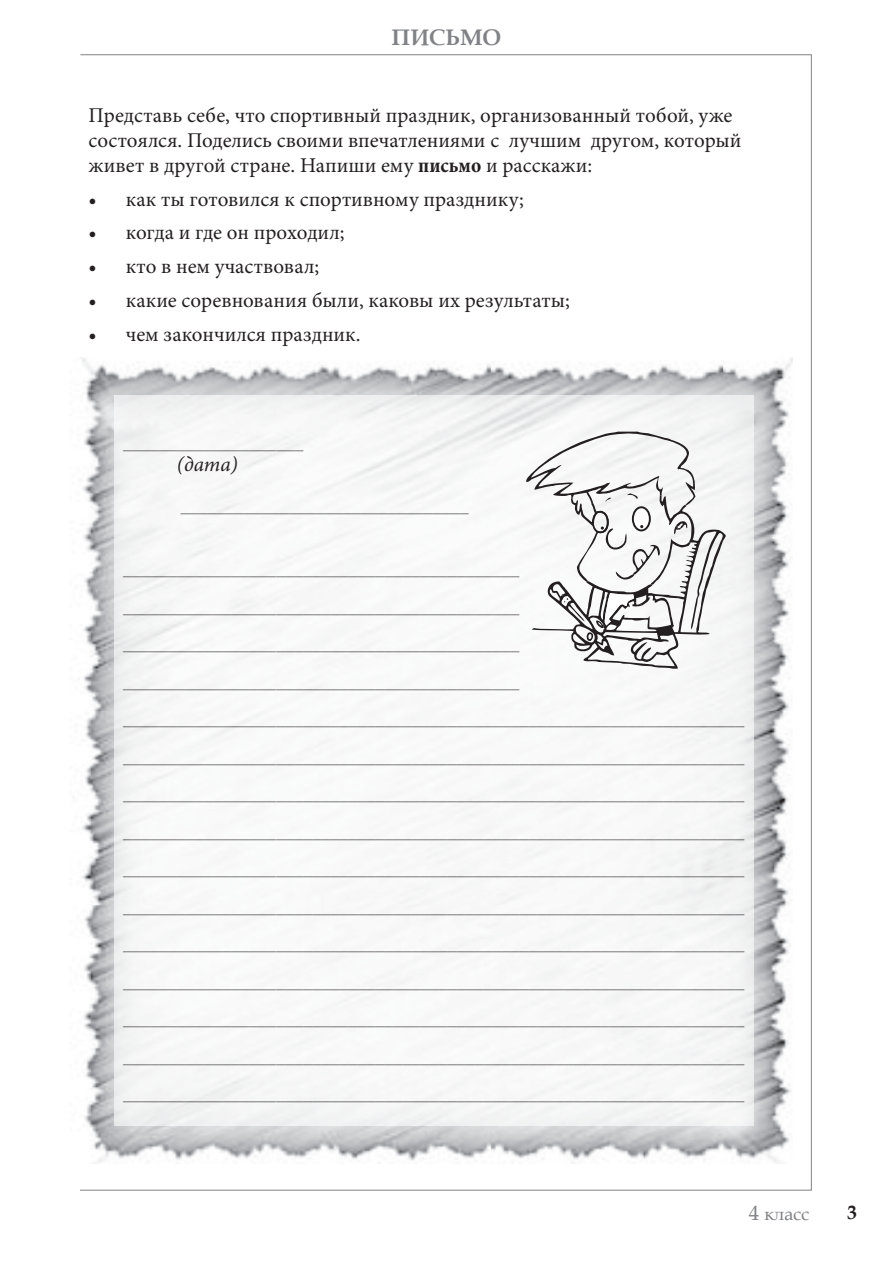
<style>
.page{position:relative;width:893px;height:1263px;background:#fff}
.page>*{position:absolute;margin:0;border:0;box-sizing:border-box;transform-origin:0 0}
.t1{font:700 22.5px "Book Antiqua";color:#808285}
.Options_1Col__4{font:21px/25.2px "Minion Pro";color:#231f20}
.Tekstas_4{font:italic 21px "Minion Pro";color:#231f20}
.t2{font:700 19.5px "Book Antiqua";color:#231f20}
.t3{font:18px/37.5px "Minion Pro";color:#231f20}
.t4{font:18px "Book Antiqua";color:#808285}
.s1{font-weight:700;font-stretch:condensed}
.s2{font-size:21px}
</style>
<div class="page">
<hr style="left:80px;top:54px;width:731px;height:1px;background:#808285">
<hr style="left:811px;top:54px;width:1px;height:1136px;background:#808285">
<hr style="left:80px;top:1190px;width:731px;height:1px;background:#808285">
<img style="left:80px;top:357px;width:713px;height:807px">
<div style="left:115px;top:395px;width:639px;height:730px;background:#f8f8f8"></div>
<svg style="left:526px;top:432px;width:200px;height:237px"></svg>
<p class="t1" style="left:392px;top:22px;width:111px">ПИСЬМО</p>
<p class="Options_1Col__4" style="left:88px;top:102px;width:655px">Представь себе, что спортивный праздник, организованный тобой, уже состоялся. Поделись своими впечатлениями с лучшим другом, который живет в другой стране. Напиши ему <span class="s1">письмо</span> и расскажи:</p>
<p class="Options_1Col__4" style="left:88px;top:186px;width:437px">• как ты готовился к спортивному празднику;</p>
<p class="Options_1Col__4" style="left:88px;top:220px;width:258px">• когда и где он проходил;</p>
<p class="Options_1Col__4" style="left:88px;top:254px;width:232px">• кто в нем участвовал;</p>
<p class="Options_1Col__4" style="left:88px;top:288px;width:483px">• какие соревнования были, каковы их результаты;</p>
<p class="Options_1Col__4" style="left:88px;top:321px;width:274px">• чем закончился праздник.</p>
<p class="t3" style="left:123px;top:425px;width:181px">____________________</p>
<p class="Tekstas_4" style="left:177px;top:450px;width:62px">(дата)</p>
<p class="t3" style="left:181px;top:488px;width:289px">________________________________</p>
<p class="t3" style="left:123px;top:551px;width:623px">____________________________________________ ____________________________________________ ____________________________________________ ____________________________________________ _____________________________________________________________________ _____________________________________________________________________ _____________________________________________________________________ _____________________________________________________________________ _____________________________________________________________________ _____________________________________________________________________ _____________________________________________________________________ _____________________________________________________________________ _____________________________________________________________________ _____________________________________________________________________ _____________________________________________________________________</p>
<p class="t4" style="left:749px;top:1201px;width:62px"><span class="s2">4</span> класс</p>
<p class="t2" style="left:847px;top:1199px;width:11px">3</p>
</div>
